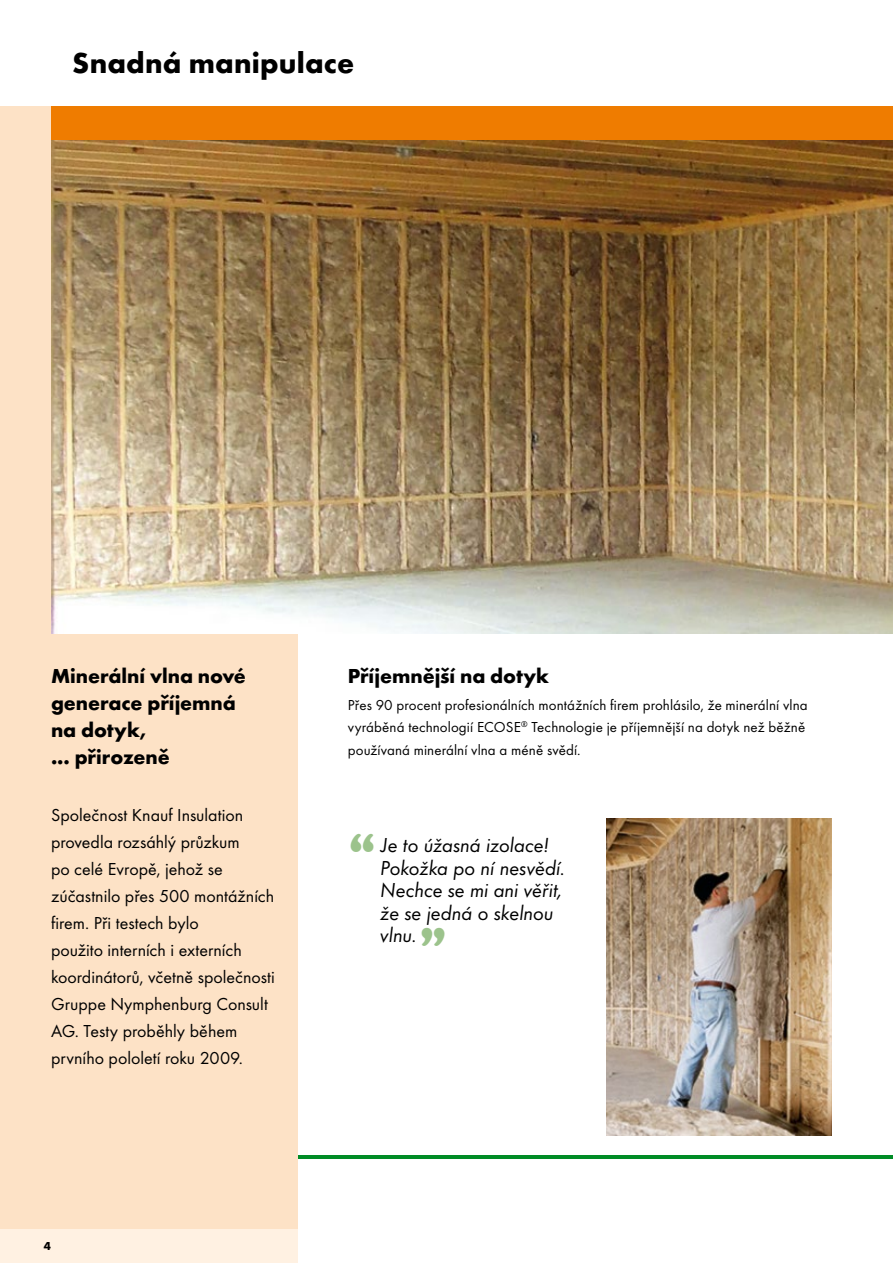
<style>
.page{position:relative;width:893px;height:1263px;background:#fff}
.page>*{position:absolute;margin:0;border:0;box-sizing:border-box;transform-origin:0 0}
.t1{font:45px "Cooper Black Std";color:#9cc38c}
.t2{font:700 30px "Futura TOT";letter-spacing:.005em;color:#000}
.t3{font:21px/22.5px "Futura TOT Book Obli";letter-spacing:-.005em;color:#000}
.t4{font:700 21px/27px "Futura TOT";letter-spacing:-.005em;color:#000}
.t5{font:18px/27px "Futura TOT";color:#000}
.t6{font:15px/22.5px "Futura TOT";letter-spacing:.005em;color:#000}
.t7{font:700 12px "Futura TOT";color:#000}
.s1{font-family:"Cooper Black Std";font-size:45px;color:#9cc38c}
</style>
<div class="page">
<hr style="left:48px;top:1155px;width:845px;height:3px;background:#008c26">
<div style="left:0;top:1229px;width:298px;height:34px;background:#fff1e2"></div>
<div style="left:0;top:106px;width:298px;height:1123px;background:#fde2c6"></div>
<div style="left:51px;top:106px;width:842px;height:34px;background:#ef7c00"></div>
<img style="left:606px;top:818px;width:226px;height:317px">
<img style="left:51px;top:140px;width:842px;height:494px">
<h2 class="t2" style="left:72px;top:44px;width:283px">Snadná manipulace</h2>
<p class="t4" style="left:51px;top:662px;width:196px">Minerální vlna nové generace příjemná na dotyk,<br>... přirozeně</p>
<p class="t4" style="left:348px;top:662px;width:203px">Příjemnější na dotyk</p>
<p class="t6" style="left:348px;top:693px;width:461px">Přes 90 procent profesionálních montážních firem prohlásilo, že minerální vlna vyráběná technologií ECOSE<sup>®</sup> Technologie je příjemnější na dotyk než běžně používaná minerální vlna a méně svědí.</p>
<p class="t5" style="left:51px;top:801px;width:225px">Společnost Knauf Insulation provedla rozsáhlý průzkum<br>po celé Evropě, jehož se zúčastnilo přes 500 montážních firem. Při testech bylo<br>použito interních i externích koordinátorů, včetně společnosti<br>Gruppe Nymphenburg Consult<br>AG. Testy proběhly během prvního pololetí roku 2009.</p>
<p class="t7" style="left:44px;top:1239px;width:9px">4</p>
<h1 class="t1" style="left:349px;top:823px;width:28px">“</h1>
<p class="t3" style="left:380px;top:834px;width:187px">Je to úžasná izolace!<br>Pokožka po ní nesvědí.<br>Nechce se mi ani věřit, že se jedná o skelnou vlnu.<span class="s1">”</span></p>
</div>
